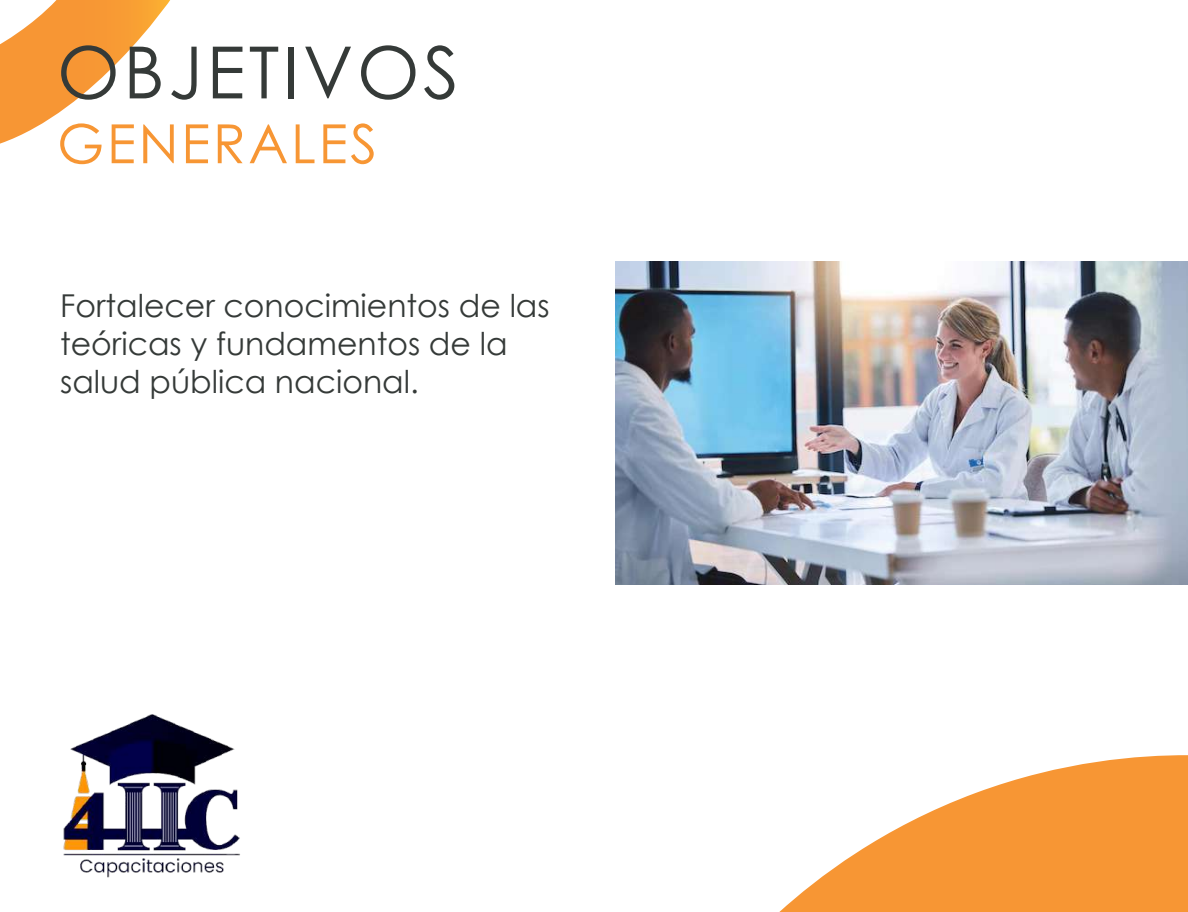
<style>
.page{position:relative;width:1188px;height:912px;background:#fff}
.page>*{position:absolute;margin:0;border:0;box-sizing:border-box;transform-origin:0 0}
.t1{font:72px "Century Gothic";letter-spacing:.05em;color:#353a38}
.t2{font:54px "Century Gothic";letter-spacing:.05em;color:#f79634}
.t3{font:31.5px/37.8px "Century Gothic";color:#353a38}
</style>
<div class="page">
<svg style="left:0;top:0;width:170px;height:144px"></svg>
<img style="left:63px;top:714px;width:177px;height:164px">
<svg style="left:779px;top:755px;width:409px;height:157px;fill:#f79634"></svg>
<img style="left:615px;top:261px;width:573px;height:323px">
<h1 class="t1" style="left:57px;top:22px;width:403px">OBJETIVOS</h1>
<h2 class="t2" style="left:57px;top:106px;width:322px">GENERALES</h2>
<p class="t3" style="left:60px;top:286px;width:491px">Fortalecer conocimientos de las teóricas y fundamentos de la salud pública nacional.</p>
</div>
